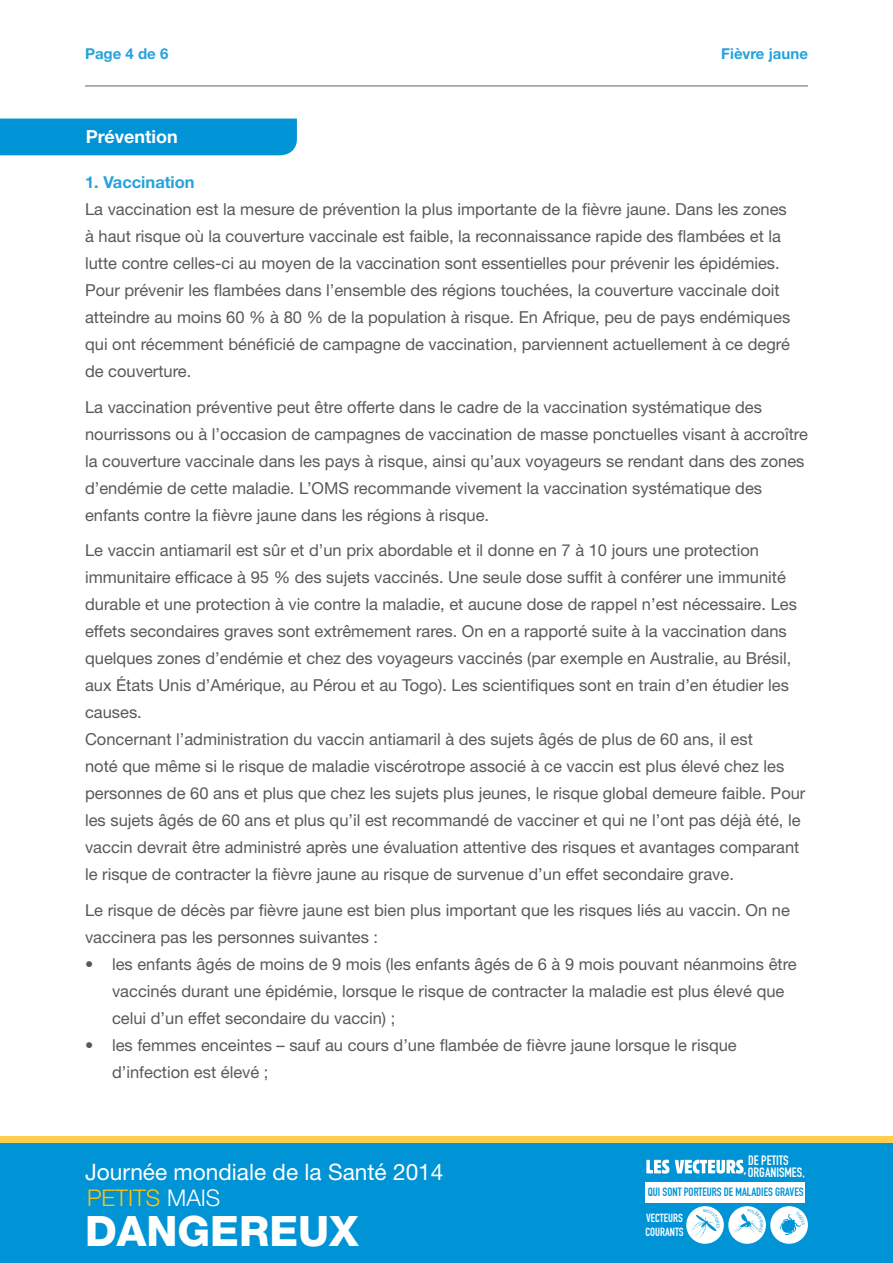
<style>
.page{position:relative;width:893px;height:1263px;background:#fff}
.page>*{position:absolute;margin:0;border:0;box-sizing:border-box;transform-origin:0 0}
.t1{font:800 42px "Helvetica Neue LT Std";color:#fff}
.t2{font:300 22.95px "Helvetica Neue LT Std";color:#ffc40c}
.t3{font:22.65px "Helvetica Neue LT Std";color:#fff}
.t4{font:700 18px "Helvetica Neue LT Std";color:#fff}
.t5{font:16.5px/27px "Helvetica Neue LT Std";color:#58595b}
.t6{font:700 16.5px "Helvetica Neue LT Std";color:#26a2dc}
.t7{font:16.5px "DIN Engschrift Std";color:#fff}
.t8{font:700 15px "Helvetica Neue LT Std";color:#26a2dc}
.t9{font:13.35px "DIN Engschrift Std";color:#fff}
.t10{font:11.85px "DIN Engschrift Std";color:#0093d5}
.t11{font:11.7px/14.1px "DIN Engschrift Std";color:#fff}
.s1{color:#fff}
</style>
<div class="page">
<div style="left:0;top:1136px;width:893px;height:120px;background:#ffce4e"></div>
<div style="left:0;top:1143px;width:893px;height:120px;background:#0093d5"></div>
<div style="left:646px;top:1182px;width:159px;height:21px;background:#fff"></div>
<div style="left:686px;top:1206px;width:38px;height:38px;background:#fff;border-radius:50%"></div>
<div style="left:770px;top:1206px;width:38px;height:38px;background:#fff;border-radius:50%"></div>
<div style="left:728px;top:1206px;width:38px;height:38px;background:#fff;border-radius:50%"></div>
<svg style="left:646px;top:1160px;width:98px;height:13px"></svg>
<hr style="left:85px;top:85px;width:723px;height:2px;background:#939598">
<div style="left:0;top:119px;width:297px;height:36px;background:#0093d5"></div>
<svg style="left:780px;top:1211px;width:25px;height:24px"></svg>
<svg style="left:734px;top:1209px;width:29px;height:24px"></svg>
<svg style="left:690px;top:1209px;width:30px;height:29px"></svg>
<p class="t8" style="left:85px;top:45px;width:85px">Page 4 de 6</p>
<p class="t4" style="left:86px;top:126px;width:94px">Prévention</p>
<p class="t8" style="left:721px;top:45px;width:88px">Fièvre jaune</p>
<p class="t6" style="left:85px;top:172px;width:111px">1. Vaccination</p>
<p class="t5" style="left:85px;top:196px;width:707px">La vaccination est la mesure de prévention la plus importante de la fièvre jaune. Dans les zones à haut risque où la couverture vaccinale est faible, la reconnaissance rapide des flambées et la lutte contre celles-ci au moyen de la vaccination sont essentielles pour prévenir les épidémies.<br>Pour prévenir les flambées dans ’l ensemble des régions touchées, la couverture vaccinale doit atteindre au moins 60 % à 80 % de la population à risque. En Afrique, peu de pays endémiques qui ont récemment bénéficié de campagne de vaccination, parviennent actuellement à ce degré de couverture.</p>
<p class="t5" style="left:85px;top:393px;width:724px">La vaccination préventive peut être offerte dans le cadre de la vaccination systématique des nourrissons ou à ’l occasion de campagnes de vaccination de masse ponctuelles visant à accroître la couverture vaccinale dans les pays à risque, ainsi qu’aux voyageurs se rendant dans des zones ’d endémie de cette maladie ’ L. OMS recommande vivement la vaccination systématique des enfants contre la fièvre jaune dans les régions à risque.</p>
<p class="t5" style="left:85px;top:537px;width:722px">Le vaccin antiamaril est sûr et ’d un prix abordable et il donne en 7 à 10 jours une protection immunitaire efficace à 95 % des sujets vaccinés. Une seule dose suffit à conférer une immunité durable et une protection à vie contre la maladie, et aucune dose de rappel ’n est nécessaire. Les effets secondaires graves sont extrêmement rares. On en a rapporté suite à la vaccination dans quelques zones ’d endémie et chez des voyageurs vaccinés (par exemple en Australie, au Brésil, aux États Unis ’d Amérique, au Pérou et au Togo .) Les scientifiques sont en train ’d en étudier les causes.<br>Concernant ’l administration du vaccin antiamaril à des sujets âgés de plus de 60 ans, il est<br>noté que même si le risque de maladie viscérotrope associé à ce vaccin est plus élevé chez les personnes de 60 ans et plus que chez les sujets plus jeunes, le risque global demeure faible. Pour les sujets âgés de 60 ans et plus qu i l’ est recommandé de vacciner et qui ne ’l ont pas déjà été, le vaccin devrait être administré après une évaluation attentive des risques et avantages comparant le risque de contracter la fièvre jaune au risque de survenue ’d un effet secondaire grave.</p>
<p class="t5" style="left:85px;top:896px;width:706px">Le risque de décès par fièvre jaune est bien plus important que les risques liés au vaccin. On ne vaccinera pas les personnes suivantes :</p>
<p class="t5" style="left:112px;top:950px;width:686px">les enfants âgés de moins de 9 mois (les enfants âgés de 6 à 9 mois pouvant néanmoins être</p>
<p class="t5" style="left:85px;top:950px;width:10px">•</p>
<p class="t5" style="left:85px;top:1031px;width:10px">•</p>
<p class="t5" style="left:112px;top:977px;width:674px">vaccinés durant une épidémie, lorsque le risque de contracter la maladie est plus élevé que celui ’d un effet secondaire du vaccin ;(<br>les femmes enceintes – sauf au cours ’d une flambée de fièvre jaune lorsque le risque</p>
<p class="t5" style="left:112px;top:1058px;width:158px">’d infection est élevé ;</p>
<h3 class="t3" style="left:85px;top:1158px;width:360px">Journée mondiale de la Santé 2014</h3>
<h1 class="t1" style="left:85px;top:1206px;width:275px">DANGEREUX</h1>
<h2 class="t2" style="left:87px;top:1184px;width:135px">PETITS <span class="s1">MAIS</span></h2>
<p class="t9" style="left:748px;top:1152px;width:42px">DE PETITS</p>
<p class="t10" style="left:648px;top:1185px;width:157px">QUI SONT PORTEURS DE MALADIES GRAVES</p>
<p class="t11" style="left:645px;top:1211px;width:40px">VECTEURS<br>COURANTS</p>
<p class="t9" style="left:748px;top:1164px;width:58px">ORGANISMES,</p>
<p class="t7" style="left:743px;top:1158px;width:5px">,</p>
</div>
